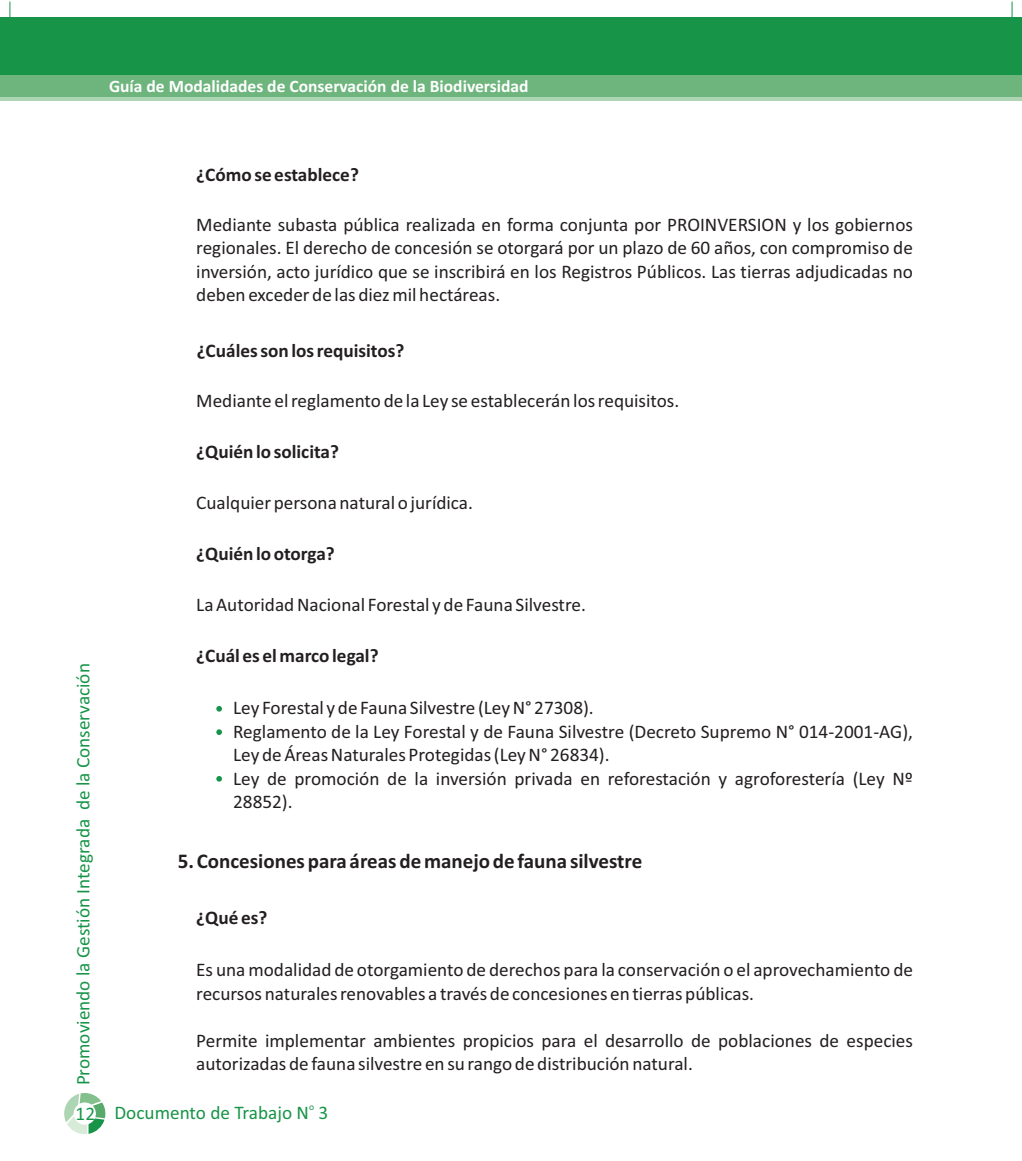
<style>
.page{position:relative;width:1022px;height:1161px;background:#fff}
.page>*{position:absolute;margin:0;border:0;box-sizing:border-box;transform-origin:0 0}
.t1{font:700 21px "Calibri";color:#231f20}
.t2{font:19.25px/23.4px "Calibri";color:#231f20}
.t3{font:700 19.25px "Calibri";color:#231f20}
.t4{font:19.25px "Calibri";color:#179448}
.t5{font:700 17.5px "Calibri";color:#fff}
.t6{font:9.62px "Calibri";color:#179448}
</style>
<div class="page">
<div style="left:0;top:17px;width:1022px;height:81px;background:#179448"></div>
<div style="left:0;top:76px;width:1022px;height:24px;background:#6eb57d"></div>
<hr style="left:0;top:97px;width:1022px;height:3px;background:#aed5b3">
<svg style="left:10px;top:2px;width:1px;height:15px"></svg>
<svg style="left:1012px;top:2px;width:1px;height:15px"></svg>
<svg style="left:64px;top:1093px;width:41px;height:41px"></svg>
<div style="left:74px;top:1102px;width:22px;height:22px;background:#fff;border-radius:50%"></div>
<svg style="left:216px;top:706px;width:6px;height:6px"></svg>
<svg style="left:216px;top:729px;width:6px;height:6px"></svg>
<svg style="left:216px;top:776px;width:6px;height:6px"></svg>
<p class="t5" style="left:109px;top:79px;width:421px">Guía de Modalidades de Conservación de la Biodiversidad</p>
<p class="t3" style="left:196px;top:167px;width:164px">¿Cómo se establece?</p>
<p class="t2" style="left:196px;top:214px;width:718px;text-align:justify">Mediante subasta pública realizada en forma conjunta por PROINVERSION y los gobiernos regionales. El derecho de concesión se otorgará por un plazo de 60 años, con compromiso de inversión, acto jurídico que se inscribirá en los Registros Públicos. Las tierras adjudicadas no deben exceder de las diez mil hectáreas.</p>
<p class="t3" style="left:197px;top:342px;width:209px">¿Cuáles son los requisitos?</p>
<p class="t2" style="left:196px;top:390px;width:485px">Mediante el reglamento de la Ley se establecerán los requisitos.</p>
<p class="t4" style="left:75px;top:1085px;width:424px;rotate:-90deg">Promoviendo la Gestión Integrada de la Conservación</p>
<p class="t3" style="left:196px;top:443px;width:144px">¿Quién lo solicita?</p>
<p class="t2" style="left:196px;top:492px;width:278px">Cualquier persona natural o jurídica.</p>
<p class="t3" style="left:196px;top:546px;width:140px">¿Quién lo otorga?</p>
<p class="t2" style="left:196px;top:594px;width:391px">La Autoridad Nacional Forestal y de Fauna Silvestre.</p>
<p class="t3" style="left:196px;top:647px;width:184px">¿Cuál es el marco legal?</p>
<p class="t2" style="left:233px;top:698px;width:681px">Ley Forestal y de Fauna Silvestre (Ley N° 27308).<br>Reglamento de la Ley Forestal y de Fauna Silvestre (Decreto Supremo N° 014‐2001‐AG), Ley de Áreas Naturales Protegidas (Ley N° 26834).<br>Ley de promoción de la inversión privada en reforestación y agroforestería (Ley Nº 28852).</p>
<p class="t1" style="left:178px;top:852px;width:466px">5. Concesiones para áreas de manejo de fauna silvestre</p>
<p class="t3" style="left:196px;top:910px;width:73px">¿Qué es?</p>
<p class="t2" style="left:196px;top:960px;width:718px">Es una modalidad de otorgamiento de derechos para la conservación o el aprovechamiento de recursos naturales renovables a través de concesiones en tierras públicas.</p>
<p class="t2" style="left:196px;top:1030px;width:718px">Permite implementar ambientes propicios para el desarrollo de poblaciones de especies autorizadas de fauna silvestre en su rango de distribución natural.</p>
<p class="t6" style="left:309px;top:1102px;width:7px">o</p>
<p class="t4" style="left:76px;top:1105px;width:254px">12 Documento de Trabajo N 3</p>
</div>
